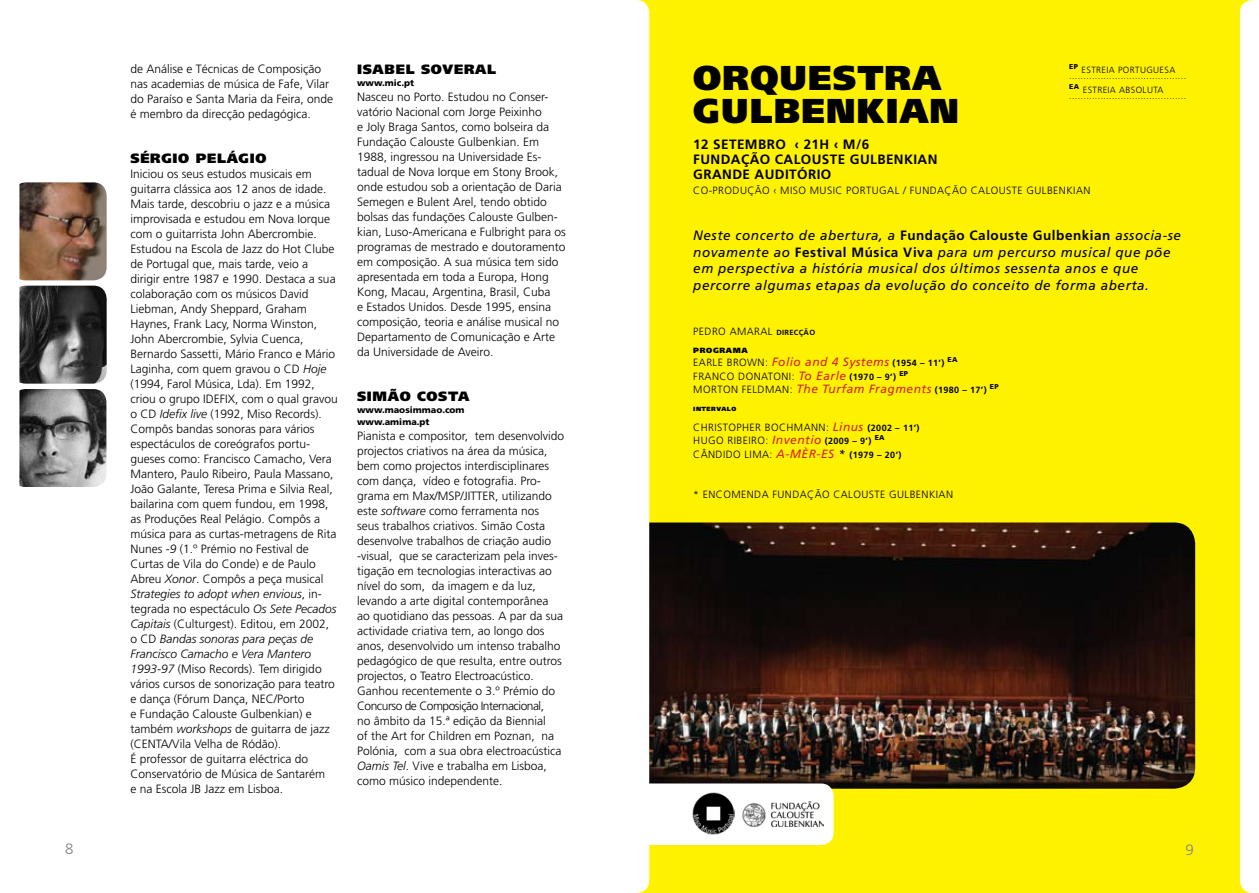
<style>
.page{position:relative;width:1259px;height:893px;background:#fff}
.page>*{position:absolute;margin:0;border:0;box-sizing:border-box;transform-origin:0 0}
.t1{font:900 34.5px/33px "Frutiger";letter-spacing:.03em;color:#000}
.t2{font:300 15px "Frutiger";color:#808285}
.t3{font:italic 13.5px/16.5px "Frutiger";letter-spacing:.04em;color:#000}
.t4{font:700 13.5px/15px "Frutiger";letter-spacing:.03em;color:#000}
.t5{font:900 13.5px "Frutiger";letter-spacing:.05em;color:#000}
.t6{font:300 12px/15px "Frutiger";color:#000}
.t7{font:italic 12px "Frutiger";letter-spacing:.04em;color:#d2232a}
.t8{font:300 10.5px "Frutiger";letter-spacing:.04em;color:#000}
.t9{font:300 9px/13.5px "Frutiger";letter-spacing:.04em;color:#000}
.t10{font:700 9px "Frutiger";letter-spacing:.04em;color:#000}
.t11{font:900 9px/12px "Frutiger";color:#000}
.t12{font:700 7.5px "Frutiger";color:#000}
.t13{font:900 7.5px "Frutiger";letter-spacing:.08em;color:#000}
.t14{font:900 6px "Frutiger";color:#000}
.s1{font-style:italic}
.s2{font-weight:700;font-style:normal}
.s3{font-weight:300;font-style:normal;font-size:10.5px;color:#000}
.s4{font-weight:700;font-style:normal;font-size:9px;color:#000}
.s5{font-weight:300;font-size:10.5px}
.s6{font-weight:400;font-style:italic;font-size:12px;color:#d2232a}
.s7{font-weight:400;font-style:italic;font-size:12px}
</style>
<div class="page">
<div style="left:629px;top:0;width:630px;height:893px;background:#fff200"></div>
<img style="left:649px;top:522px;width:546px;height:267px">
<div style="left:611px;top:0;width:38px;height:893px;background:#fff;border-radius:13px"></div>
<img style="left:19px;top:389px;width:87px;height:98px">
<img style="left:19px;top:286px;width:88px;height:98px">
<img style="left:19px;top:182px;width:88px;height:98px">
<div style="left:1240px;top:0;width:19px;height:893px;background:#fff"></div>
<div style="left:629px;top:783px;width:204px;height:62px;background:#fff;border-radius:13px"></div>
<img style="left:742px;top:801px;width:81px;height:25px">
<img style="left:692px;top:793px;width:42px;height:41px">
<p class="t6" style="left:130px;top:62px;width:204px">de Análise e Técnicas de Composição nas academias de música de Fafe, Vilar do Paraíso e Santa Maria da Feira, onde é membro da direcção pedagógica.</p>
<p class="t5" style="left:130px;top:150px;width:138px">SÉRGIO PELÁGIO</p>
<p class="t6" style="left:130px;top:167px;width:209px">Iniciou os seus estudos musicais em guitarra clássica aos 12 anos de idade.<br>Mais tarde, descobriu o jazz e a música improvisada e estudou em Nova Iorque com o guitarrista John Abercrombie.<br>Estudou na Escola de Jazz do Hot Clube de Portugal que, mais tarde, veio a dirigir entre 1987 e 1990. Destaca a sua colaboração com os músicos David Liebman, Andy Sheppard, Graham Haynes, Frank Lacy, Norma Winston, John Abercrombie, Sylvia Cuenca, Bernardo Sassetti, Mário Franco e Mário Laginha, com quem gravou o CD <span class="s1">Hoje </span>(1994, Farol Música, Lda). Em 1992, criou o grupo IDEFIX, com o qual gravou o CD <span class="s1">Idefix live</span> (1992, Miso Records).<br>Compôs bandas sonoras para vários espectáculos de coreógrafos portu&shy;gueses como: Francisco Camacho, Vera Mantero, Paulo Ribeiro, Paula Massano, João Galante, Teresa Prima e Silvia Real, bailarina com quem fundou, em 1998, as Produções Real Pelágio. Compôs a música para as curtas-metragens de Rita Nunes -<span class="s1">9</span> (1.º Prémio no Festival de Curtas de Vila do Conde) e de Paulo Abreu <span class="s1">Xonor</span>. Compôs a peça musical <span class="s1">Strategies to adopt when envious</span>, in&shy;tegrada no espectáculo <span class="s1">Os Sete Pecados Capitais</span> (Culturgest). Editou, em 2002, o CD <span class="s1">Bandas sonoras para peças de Francisco Camacho e Vera Mantero 1993-97</span> (Miso Records). Tem dirigido vários cursos de sonorização para teatro e dança (Fórum Dança, NEC/Porto<br>e Fundação Calouste Gulbenkian) e também <span class="s1">workshops</span> de guitarra de jazz (CENTA/Vila Velha de Ródão).<br>É professor de guitarra eléctrica do Conservatório de Música de Santarém<br>e na Escola JB Jazz em Lisboa.</p>
<p class="t5" style="left:357px;top:61px;width:141px">ISABEL SOVERAL</p>
<p class="t11" style="left:357px;top:77px;width:59px">www.mic.pt</p>
<p class="t6" style="left:357px;top:89px;width:210px">Nasceu no Porto. Estudou no Conser&shy;vatório Nacional com Jorge Peixinho<br>e Joly Braga Santos, como bolseira da Fundação Calouste Gulbenkian. Em 1988, ingressou na Universidade Es&shy;tadual de Nova Iorque em Stony Brook, onde estudou sob a orientação de Daria Semegen e Bulent Arel, tendo obtido bolsas das fundações Calouste Gulben&shy;kian, Luso-Americana e Fulbright para os programas de mestrado e doutoramento em composição. A sua música tem sido apresentada em toda a Europa, Hong Kong, Macau, Argentina, Brasil, Cuba<br>e Estados Unidos. Desde 1995, ensina composição, teoria e análise musical no Departamento de Comunicação e Arte da Universidade de Aveiro.</p>
<p class="t5" style="left:357px;top:388px;width:114px">SIMÃO COSTA</p>
<p class="t11" style="left:357px;top:404px;width:109px">www.maosimmao.com www.amima.pt</p>
<p class="t6" style="left:357px;top:428px;width:208px">Pianista e compositor, tem desenvolvido projectos criativos na área da música, bem como projectos interdisciplinares com dança, vídeo e fotografia. Pro&shy;grama em Max/MSP/JITTER, utilizando este <span class="s1">software</span> como ferramenta nos seus trabalhos criativos. Simão Costa desenvolve trabalhos de criação audio -visual, que se caracterizam pela inves&shy;tigação em tecnologias interactivas ao nível do som, da imagem e da luz, levando a arte digital contemporânea ao quotidiano das pessoas. A par da sua actividade criativa tem, ao longo dos anos, desenvolvido um intenso trabalho pedagógico de que resulta, entre outros projectos, o Teatro Electroacústico.<br>Ganhou recentemente o 3.º Prémio do Concurso de Composição Internacional,<br>no âmbito da 15.ª edição da Biennial<br>of the Art for Children em Poznan, na Polónia, com a sua obra electroacústica <span class="s1">Oamis Tel</span>. Vive e trabalha em Lisboa, como músico independente.</p>
<p class="t9" style="left:1069px;top:63px;width:108px"><sup>EP</sup> ESTREIA PORTUGUESA</p>
<p class="t9" style="left:1069px;top:69px;width:118px">.........................................<br><sup>EA</sup> ESTREIA ABSOLUTA</p>
<p class="t9" style="left:1069px;top:89px;width:118px">.........................................</p>
<h1 class="t1" style="left:693px;top:61px;width:264px">ORQUESTRA<br>GULBENKIAN</h1>
<p class="t4" style="left:693px;top:136px;width:46px">12 SETEM</p>
<p class="t4" style="left:693px;top:136px;width:246px;text-indent:65px">BRO ‹ 21H ‹ M/6<br>FUNDAÇÃO CALOUSTE GULBENKIAN<br>GRA</p>
<p class="t4" style="left:722px;top:166px;width:111px">NDE AUDITÓRIO</p>
<p class="t8" style="left:693px;top:184px;width:28px">Co-produção</p>
<p class="t8" style="left:773px;top:184px;width:23px">‹ Miso</p>
<p class="t8" style="left:810px;top:184px;width:16px">Music</p>
<p class="t8" style="left:846px;top:184px;width:14px">Portugal</p>
<p class="t8" style="left:903px;top:184px;width:21px">/ Fundação</p>
<p class="t8" style="left:971px;top:184px;width:15px">Calouste</p>
<p class="t8" style="left:1026px;top:184px;width:16px">Gulbenkian</p>
<p class="t3" style="left:693px;top:227px;width:489px">Neste concerto de abertura, a <span class="s2">FUNDAÇÃO CALOUSTE GULBENKIAN</span> associa-se novamente ao <span class="s2">FESTIVAL MÚSICA VIVA</span> para um percurso musical que põe em perspectiva a história musical dos últimos sessenta anos e que percorre algumas etapas da evolução do conceito de forma aberta.</p>
<p class="t8" style="left:693px;top:325px;width:14px">Pedro</p>
<p class="t8" style="left:729px;top:325px;width:16px">Amaral</p>
<p class="t12" style="left:776px;top:328px;width:11px">DIREC</p>
<p class="t12" style="left:798px;top:328px;width:18px">ÇÃO</p>
<p class="t13" style="left:693px;top:345px;width:56px">PROGRAMA</p>
<p class="t8" style="left:693px;top:357px;width:13px">Earle</p>
<p class="t8" style="left:727px;top:357px;width:15px">Brown</p>
<p class="t7" style="left:765px;top:355px;width:194px"><span class="s3">:</span> Folio and 4 Systems <span class="s4">(1954 – 11’)</span> <sup>EA</sup></p>
<p class="t8" style="left:693px;top:370px;width:14px">Franco</p>
<p class="t8" style="left:738px;top:370px;width:15px">Donatoni</p>
<p class="t10" style="left:791px;top:371px;width:118px"><span class="s5">:</span> <span class="s6">To Earle</span> (1970 – 9’) <sup>EP</sup></p>
<p class="t8" style="left:693px;top:384px;width:18px">Morton</p>
<p class="t8" style="left:742px;top:384px;width:13px">Feldman</p>
<p class="t7" style="left:789px;top:382px;width:210px"><span class="s3">:</span> The Turfam Fragments <span class="s4">(1980 – 17’)</span> <sup>EP</sup></p>
<p class="t14" style="left:693px;top:405px;width:15px">INTER</p>
<p class="t14" style="left:716px;top:405px;width:11px">VALO</p>
<p class="t8" style="left:693px;top:421px;width:15px">Christopher</p>
<p class="t8" style="left:765px;top:421px;width:15px">Bochmann</p>
<p class="t10" style="left:826px;top:422px;width:95px"><span class="s5">:</span> <span class="s6">Linus</span> (2002 – 11’)</p>
<p class="t8" style="left:693px;top:435px;width:16px">Hugo</p>
<p class="t8" style="left:727px;top:435px;width:13px">Ribeiro</p>
<p class="t10" style="left:765px;top:436px;width:121px"><span class="s5">:</span> <span class="s6">Inventio</span> (2009 – 9’) <sup>EA</sup></p>
<p class="t8" style="left:693px;top:448px;width:15px">Cândido</p>
<p class="t8" style="left:744px;top:448px;width:13px">Lima</p>
<p class="t10" style="left:769px;top:449px;width:133px"><span class="s5">:</span> <span class="s6">A-MÈR-ES</span> <span class="s7">*</span> (1979 – 20’)</p>
<p class="t8" style="left:693px;top:489px;width:261px">* ENCOMENDA FUNDAÇÃO CALOUSTE GULBENKIAN</p>
<p class="t2" style="left:65px;top:841px;width:10px">8</p>
<p class="t2" style="left:1185px;top:841px;width:10px">9</p>
</div>
